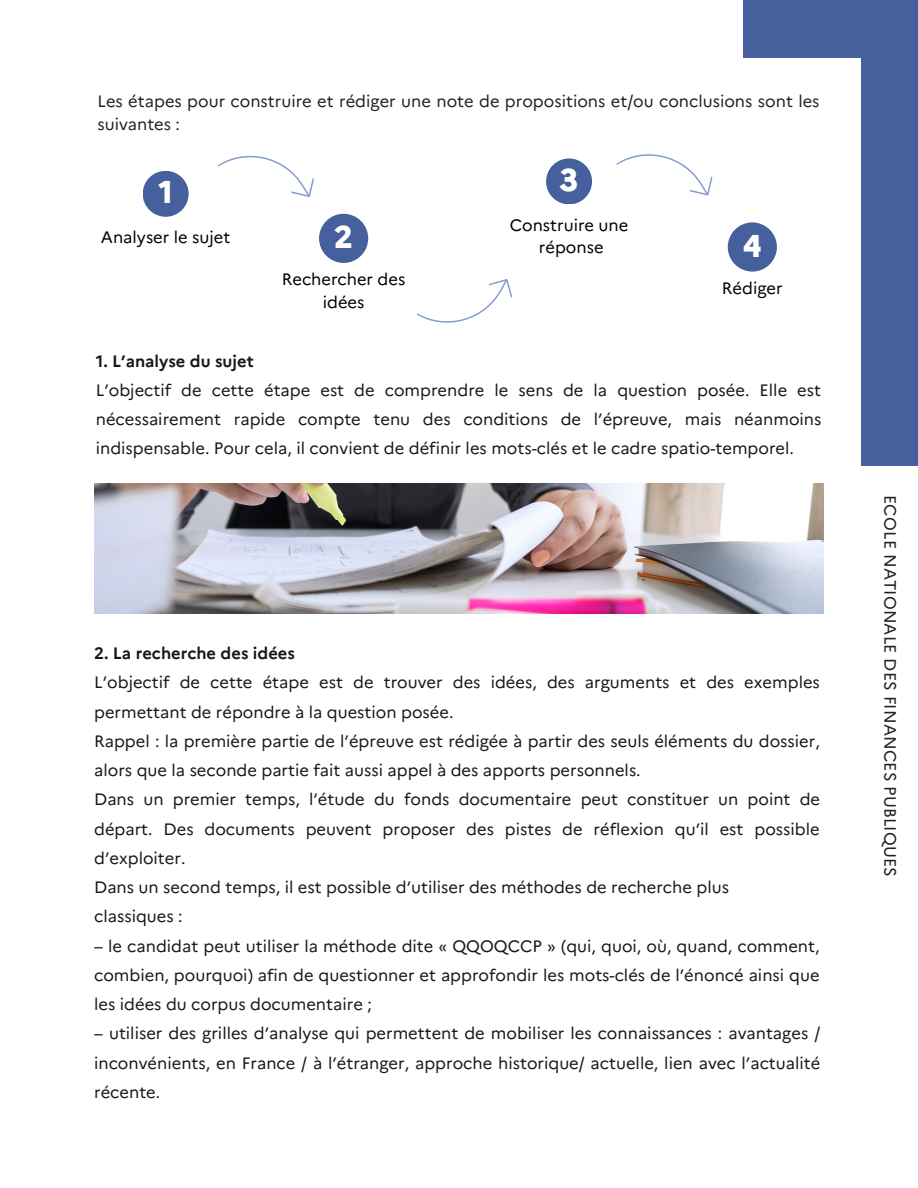
<style>
.page{position:relative;width:918px;height:1188px;background:#fff}
.page>*{position:absolute;margin:0;border:0;box-sizing:border-box;transform-origin:0 0}
.t1{font:800 31.5px "Marianne";color:#fff}
.t2{font:16.5px/29.2px "Marianne";color:#181818;text-align:justify}
.t3{font:16.5px/22.5px "Marianne";color:#222}
.t4{font:16.5px "Marianne";color:#000}
.t5{font:700 16.5px "Marianne";color:#181818}
</style>
<div class="page">
<div style="left:143px;top:171px;width:46px;height:46px;background:#465f9d;border-radius:50%"></div>
<div style="left:319px;top:214px;width:49px;height:49px;background:#465f9d;border-radius:50%"></div>
<svg style="left:218px;top:155px;width:96px;height:42px"></svg>
<div style="left:546px;top:158px;width:46px;height:46px;background:#465f9d;border-radius:50%"></div>
<div style="left:728px;top:222px;width:49px;height:50px;background:#465f9d;border-radius:50%"></div>
<svg style="left:616px;top:154px;width:97px;height:42px"></svg>
<svg style="left:417px;top:279px;width:96px;height:44px"></svg>
<img style="left:95px;top:483px;width:729px;height:131px">
<div style="left:853px;top:0;width:65px;height:466px;background:#465f9d"></div>
<svg style="left:743px;top:0;width:118px;height:140px"></svg>
<p class="t3" style="left:97px;top:90px;width:724px">Les étapes pour construire et rédiger une note de propositions et/ou conclusions sont les suivantes :</p>
<p class="t1" style="left:158px;top:173px;width:16px">1</p>
<p class="t4" style="left:101px;top:227px;width:131px">Analyser le sujet</p>
<p class="t1" style="left:334px;top:218px;width:20px">2</p>
<p class="t4" style="left:282px;top:269px;width:125px">Rechercher des</p>
<p class="t4" style="left:323px;top:292px;width:43px">idées</p>
<p class="t1" style="left:560px;top:161px;width:20px">3</p>
<p class="t4" style="left:510px;top:215px;width:120px">Construire une</p>
<p class="t4" style="left:539px;top:237px;width:66px">réponse</p>
<p class="t1" style="left:743px;top:226px;width:20px">4</p>
<p class="t4" style="left:722px;top:278px;width:62px">Rédiger</p>
<p class="t5" style="left:96px;top:351px;width:159px">1. L’analyse du sujet</p>
<p class="t2" style="left:96px;top:375px;width:727px">L’objectif de cette étape est de comprendre le sens de la question posée. Elle est nécessairement rapide compte tenu des conditions de l’épreuve, mais néanmoins indispensable. Pour cela, il convient de définir les mots-clés et le cadre spatio-temporel.</p>
<p class="t5" style="left:94px;top:643px;width:202px">2. La recherche des idées</p>
<p class="t2" style="left:94px;top:668px;width:727px">L’objectif de cette étape est de trouver des idées, des arguments et des exemples permettant de répondre à la question posée.</p>
<p class="t2" style="left:94px;top:726px;width:727px">Rappel : la première partie de l’épreuve est rédigée à partir des seuls éléments du dossier, alors que la seconde partie fait aussi appel à des apports personnels.</p>
<p class="t2" style="left:94px;top:785px;width:728px">Dans un premier temps, l’étude du fonds documentaire peut constituer un point de départ. Des documents peuvent proposer des pistes de réflexion qu’il est possible d’exploiter.</p>
<p class="t2" style="left:94px;top:873px;width:636px">Dans un second temps, il est possible d’utiliser des méthodes de recherche plus</p>
<p class="t2" style="left:94px;top:902px;width:90px">classiques :</p>
<p class="t2" style="left:94px;top:931px;width:727px">– le candidat peut utiliser la méthode dite « QQOQCCP » (qui, quoi, où, quand, comment, combien, pourquoi) afin de questionner et approfondir les mots-clés de l’énoncé ainsi que les idées du corpus documentaire ;</p>
<p class="t2" style="left:94px;top:1019px;width:728px">– utiliser des grilles d’analyse qui permettent de mobiliser les connaissances : avantages / inconvénients, en France / à l’étranger, approche historique/ actuelle, lien avec l’actualité récente.</p>
<p class="t3" style="left:902px;top:495px;width:383px;rotate:90deg">ECOLE NATIONALE DES FINANCES PUBLIQUES</p>
</div>
